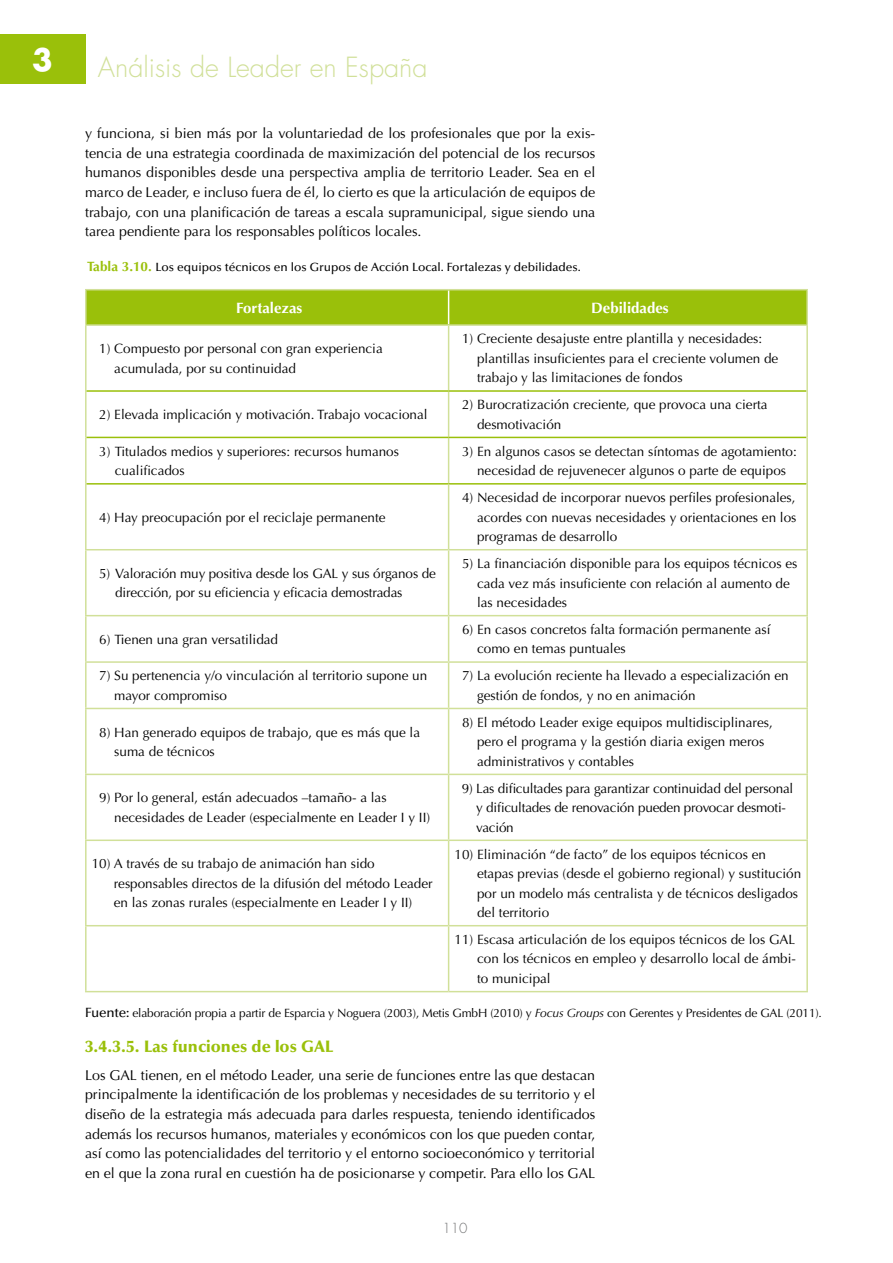
<style>
.page{position:relative;width:893px;height:1263px;background:#fff}
.page>*{position:absolute;margin:0;border:0;box-sizing:border-box;transform-origin:0 0}
.t1{font:700 30px "Futura Std";color:#fff}
.t2{font:300 27px "Futura Std";color:#d1e099}
.t3{font:900 16.5px "Optima LT Std";color:#9ac00a}
.t4{font:700 15px "Optima LT Std";color:#fff}
.t5{font:14.25px/19.6px "Optima LT Std";color:#000;text-align:justify}
.t6{font:13.5px/19.5px "Optima LT Std";color:#000}
.t7{font:300 13.5px "Futura Std";color:#707172}
.t8{font:12px "Optima LT Std";letter-spacing:-.015em;color:#000}
.t9{font:500 12px "Optima LT Std";color:#000}
.s1{font-weight:700;font-size:13.5px;color:#9ac00a}
.s2{font-weight:500;font-size:13.5px}
.s3{font-style:italic}
</style>
<div class="page">
<div style="left:0;top:34px;width:85px;height:50px;background:#9ac00a"></div>
<div style="left:87px;top:290px;width:719px;height:34px;background:#9ac00a"></div>
<hr style="left:85px;top:326px;width:2px;height:65px;background:#d1e099">
<hr style="left:85px;top:391px;width:2px;height:46px;background:#d1e099">
<hr style="left:85px;top:437px;width:2px;height:47px;background:#d1e099">
<hr style="left:448px;top:326px;width:1px;height:64px;background:#d1e099">
<hr style="left:448px;top:392px;width:1px;height:45px;background:#d1e099">
<hr style="left:448px;top:438px;width:1px;height:45px;background:#d1e099">
<hr style="left:87px;top:390px;width:362px;height:2px;background:#9ac00a">
<hr style="left:449px;top:390px;width:357px;height:2px;background:#9ac00a">
<hr style="left:87px;top:437px;width:362px;height:1px;background:#9ac00a">
<hr style="left:449px;top:437px;width:357px;height:1px;background:#9ac00a">
<hr style="left:806px;top:326px;width:2px;height:65px;background:#d1e099">
<hr style="left:806px;top:391px;width:2px;height:46px;background:#d1e099">
<hr style="left:806px;top:437px;width:2px;height:47px;background:#d1e099">
<hr style="left:85px;top:484px;width:2px;height:65px;background:#d1e099">
<hr style="left:85px;top:550px;width:2px;height:65px;background:#d1e099">
<hr style="left:85px;top:616px;width:2px;height:45px;background:#d1e099">
<hr style="left:85px;top:663px;width:2px;height:45px;background:#d1e099">
<hr style="left:85px;top:709px;width:2px;height:65px;background:#d1e099">
<hr style="left:85px;top:775px;width:2px;height:64px;background:#d1e099">
<hr style="left:85px;top:841px;width:2px;height:84px;background:#d1e099">
<hr style="left:85px;top:926px;width:2px;height:65px;background:#d1e099">
<hr style="left:87px;top:483px;width:362px;height:2px;background:#9ac00a">
<hr style="left:449px;top:483px;width:357px;height:2px;background:#9ac00a">
<hr style="left:448px;top:485px;width:1px;height:64px;background:#d1e099">
<hr style="left:448px;top:550px;width:1px;height:65px;background:#d1e099">
<hr style="left:448px;top:616px;width:1px;height:45px;background:#d1e099">
<hr style="left:448px;top:663px;width:1px;height:45px;background:#d1e099">
<hr style="left:448px;top:709px;width:1px;height:65px;background:#d1e099">
<hr style="left:448px;top:775px;width:1px;height:64px;background:#d1e099">
<hr style="left:448px;top:841px;width:1px;height:84px;background:#d1e099">
<hr style="left:448px;top:926px;width:1px;height:65px;background:#d1e099">
<hr style="left:85px;top:549px;width:364px;height:1px;background:#d1e099">
<hr style="left:449px;top:549px;width:359px;height:1px;background:#d1e099">
<hr style="left:85px;top:615px;width:364px;height:1px;background:#d1e099">
<hr style="left:449px;top:615px;width:359px;height:1px;background:#d1e099">
<hr style="left:85px;top:661px;width:364px;height:2px;background:#d1e099">
<hr style="left:449px;top:661px;width:359px;height:2px;background:#d1e099">
<hr style="left:85px;top:708px;width:364px;height:1px;background:#d1e099">
<hr style="left:449px;top:708px;width:359px;height:1px;background:#d1e099">
<hr style="left:85px;top:774px;width:364px;height:1px;background:#d1e099">
<hr style="left:449px;top:774px;width:359px;height:1px;background:#d1e099">
<hr style="left:85px;top:839px;width:364px;height:2px;background:#d1e099">
<hr style="left:449px;top:839px;width:359px;height:2px;background:#d1e099">
<hr style="left:85px;top:925px;width:364px;height:1px;background:#d1e099">
<hr style="left:449px;top:925px;width:359px;height:1px;background:#d1e099">
<hr style="left:85px;top:991px;width:364px;height:1px;background:#d1e099">
<hr style="left:449px;top:991px;width:359px;height:1px;background:#d1e099">
<hr style="left:806px;top:484px;width:2px;height:65px;background:#d1e099">
<hr style="left:806px;top:550px;width:2px;height:65px;background:#d1e099">
<hr style="left:806px;top:616px;width:2px;height:45px;background:#d1e099">
<hr style="left:806px;top:663px;width:2px;height:45px;background:#d1e099">
<hr style="left:806px;top:709px;width:2px;height:65px;background:#d1e099">
<hr style="left:806px;top:775px;width:2px;height:64px;background:#d1e099">
<hr style="left:806px;top:841px;width:2px;height:84px;background:#d1e099">
<hr style="left:806px;top:926px;width:2px;height:65px;background:#d1e099">
<hr style="left:448px;top:290px;width:1px;height:34px;background:#fff">
<hr style="left:85px;top:289px;width:364px;height:1px;background:#d1e099">
<hr style="left:85px;top:290px;width:2px;height:34px;background:#d1e099">
<hr style="left:85px;top:324px;width:364px;height:2px;background:#d1e099">
<hr style="left:449px;top:289px;width:359px;height:1px;background:#d1e099">
<hr style="left:806px;top:290px;width:2px;height:34px;background:#d1e099">
<hr style="left:449px;top:324px;width:359px;height:2px;background:#d1e099">
<h1 class="t1" style="left:32px;top:40px;width:22px">3</h1>
<h2 class="t2" style="left:98px;top:51px;width:331px">Análisis de leader en españa</h2>
<p class="t5" style="left:85px;top:124px;width:512px">y funciona, si bien más por la voluntariedad de los profesionales que por la exis&shy;tencia de una estrategia coordinada de maximización del potencial de los recursos humanos disponibles desde una perspectiva amplia de territorio Leader. Sea en el marco de Leader, e incluso fuera de él, lo cierto es que la articulación de equipos de trabajo, con una planificación de tareas a escala supramunicipal, sigue siendo una tarea pendiente para los responsables políticos locales.</p>
<p class="t9" style="left:87px;top:261px;width:495px"><span class="s1">Tabla 3.10.</span> Los equipos técnicos en los Grupos de Acción Local. Fortalezas y debilidades.</p>
<p class="t4" style="left:236px;top:299px;width:68px">Fortalezas</p>
<p class="t4" style="left:591px;top:299px;width:79px">Debilidades</p>
<p class="t6" style="left:114px;top:339px;width:270px;text-indent:-15px">1) Compuesto por personal con gran experiencia acumulada, por su continuidad</p>
<p class="t6" style="left:477px;top:329px;width:303px;text-indent:-15px">1) Creciente desajuste entre plantilla y necesidades: plantillas insuficientes para el creciente volumen de trabajo y las limitaciones de fondos</p>
<p class="t6" style="left:99px;top:405px;width:330px">2) Elevada implicación y motivación. Trabajo vocacional</p>
<p class="t6" style="left:477px;top:395px;width:292px;text-indent:-15px">2) Burocratización creciente, que provoca una cierta desmotivación</p>
<p class="t6" style="left:115px;top:442px;width:286px;text-indent:-16px">3) Titulados medios y superiores: recursos humanos cualificados</p>
<p class="t6" style="left:462px;top:442px;width:336px;text-align:center">3) En algunos casos se detectan síntomas de agotamiento: necesidad de rejuvenecer algunos o parte de equipos</p>
<p class="t6" style="left:99px;top:508px;width:288px">4) Hay preocupación por el reciclaje permanente</p>
<p class="t6" style="left:477px;top:488px;width:321px;text-align:justify;text-indent:-15px">4) Necesidad de incorporar nuevos perfiles profesionales, acordes con nuevas necesidades y orientaciones en los programas de desarrollo</p>
<p class="t6" style="left:115px;top:564px;width:322px;text-indent:-16px">5) Valoración muy positiva desde los GAL y sus órganos de dirección, por su eficiencia y eficacia demostradas</p>
<p class="t6" style="left:477px;top:554px;width:322px;text-indent:-15px">5) La financiación disponible para los equipos técnicos es cada vez más insuficiente con relación al aumento de las necesidades</p>
<p class="t6" style="left:99px;top:630px;width:180px">6) Tienen una gran versatilidad</p>
<p class="t6" style="left:477px;top:620px;width:295px;text-indent:-15px">6) En casos concretos falta formación permanente así como en temas puntuales</p>
<p class="t6" style="left:114px;top:666px;width:314px;text-indent:-15px">7) Su pertenencia y/o vinculación al territorio supone un mayor compromiso</p>
<p class="t6" style="left:477px;top:666px;width:313px;text-indent:-15px">7) La evolución reciente ha llevado a especialización en gestión de fondos, y no en animación</p>
<p class="t6" style="left:114px;top:722px;width:307px;text-indent:-15px">8) Han generado equipos de trabajo, que es más que la suma de técnicos</p>
<p class="t6" style="left:477px;top:713px;width:297px;text-indent:-15px">8) El método Leader exige equipos multidisciplinares, pero el programa y la gestión diaria exigen meros administrativos y contables</p>
<p class="t6" style="left:114px;top:788px;width:317px;text-indent:-15px">9) Por lo general, están adecuados –tamaño- a las necesidades de Leader (especialmente en Leader I y II)</p>
<p class="t6" style="left:476px;top:778px;width:319px;text-indent:-14px">9) Las dificultades para garantizar continuidad del personal y dificultades de renovación pueden provocar desmoti&shy;vación</p>
<p class="t6" style="left:114px;top:854px;width:320px;text-indent:-22px">10) A través de su trabajo de animación han sido responsables directos de la difusión del método Leader en las zonas rurales (especialmente en Leader I y II)</p>
<p class="t6" style="left:477px;top:844px;width:326px;text-indent:-23px">10) Eliminación “de facto” de los equipos técnicos en etapas previas (desde el gobierno regional) y sustitución por un modelo más centralista y de técnicos desligados del territorio</p>
<p class="t6" style="left:477px;top:930px;width:320px;text-align:justify;text-indent:-23px">11) Escasa articulación de los equipos técnicos de los GAL con los técnicos en empleo y desarrollo local de ámbi&shy;to municipal</p>
<p class="t8" style="left:85px;top:1006px;width:738px"><span class="s2">Fuente:</span> elaboración propia a partir de Esparcia y Noguera (2003), Metis GmbH (2010) y <span class="s3">Focus Groups</span> con Gerentes y Presidentes de GAL (2011).</p>
<p class="t3" style="left:85px;top:1036px;width:250px">3.4.3.5. Las funciones de los GAL</p>
<p class="t5" style="left:85px;top:1065px;width:512px">Los GAL tienen, en el método Leader, una serie de funciones entre las que destacan principalmente la identificación de los problemas y necesidades de su territorio y el diseño de la estrategia más adecuada para darles respuesta, teniendo identificados además los recursos humanos, materiales y económicos con los que pueden contar, así como las potencialidades del territorio y el entorno socioeconómico y territorial en el que la zona rural en cuestión ha de posicionarse y competir. Para ello los GAL</p>
<p class="t7" style="left:442px;top:1220px;width:27px">110</p>
</div>
